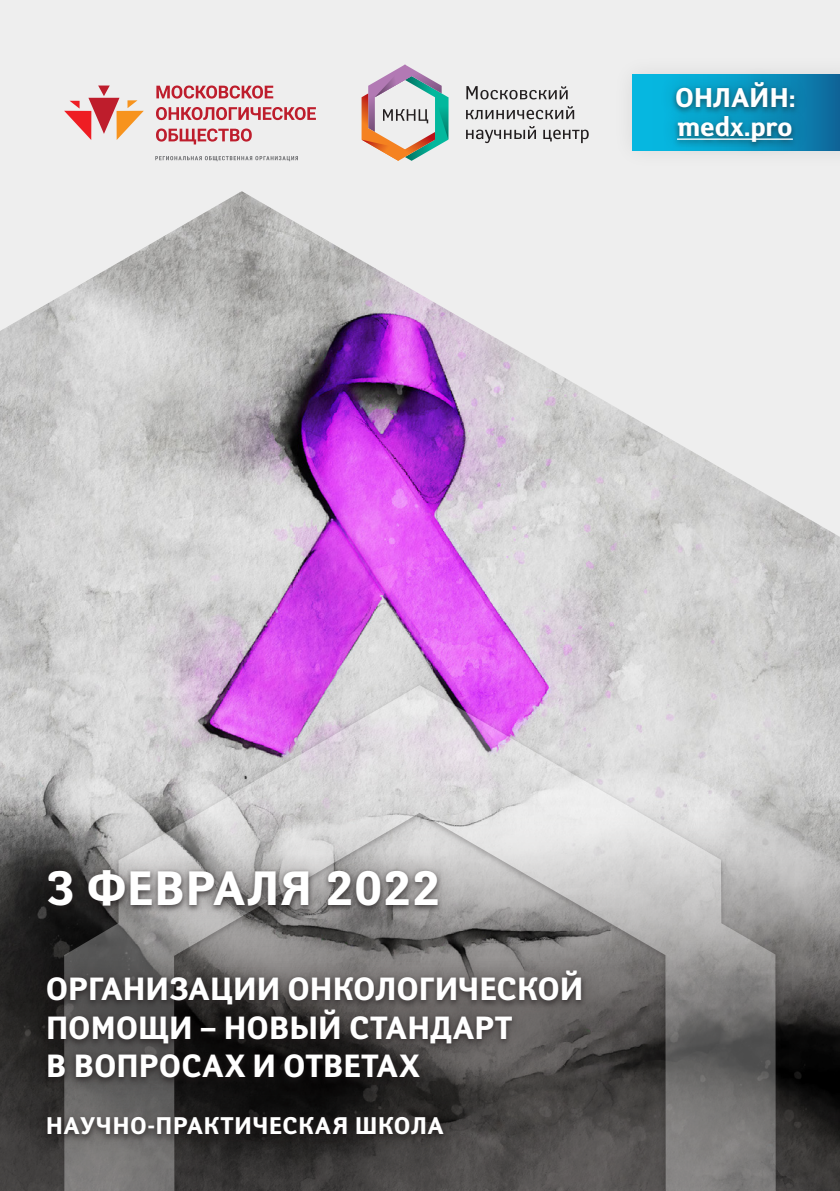
<style>
.page{position:relative;width:840px;height:1191px;background:#fff}
.page>*{position:absolute;margin:0;border:0;box-sizing:border-box;transform-origin:0 0}
.t1{font:700 48px "Yanus C";letter-spacing:-.015em;color:#fff}
.t2{font:700 32px/38.4px "Yanus C";letter-spacing:-.03em;color:#fff}
.t3{font:700 27px "Yanus C";letter-spacing:-.02em;color:#fff}
.t4{font:700 24px "Yanus C";color:#fff}
</style>
<div class="page">
<div style="left:0;top:0;width:839px;height:1191px;background:#eee"></div>
<img style="left:0;top:191px;width:839px;height:590px">
<svg style="left:0;top:781px;width:839px;height:410px"></svg>
<div style="left:44px;top:667px;width:750px;height:524px;background:#000;opacity:.19"></div>
<svg style="left:64px;top:685px;width:711px;height:506px"></svg>
<svg style="left:466px;top:86px;width:101px;height:13px"></svg>
<svg style="left:466px;top:106px;width:108px;height:13px"></svg>
<svg style="left:466px;top:126px;width:69px;height:17px"></svg>
<svg style="left:543px;top:130px;width:45px;height:13px"></svg>
<svg style="left:361px;top:65px;width:87px;height:96px"></svg>
<div style="left:27px;top:850px;width:574px;height:304px;background:#0b0100;opacity:.35"></div>
<svg style="left:632px;top:75px;width:207px;height:76px"></svg>
<div style="left:657px;top:64px;width:154px;height:62px;background:#0b0100;opacity:.27"></div>
<div style="left:660px;top:99px;width:149px;height:60px;background:#0b0100;opacity:.27"></div>
<hr style="left:676px;top:138px;width:116px;height:2px;background:#fff">
<svg style="left:155px;top:156px;width:143px;height:5px"></svg>
<svg style="left:156px;top:85px;width:117px;height:14px"></svg>
<svg style="left:156px;top:107px;width:160px;height:13px"></svg>
<svg style="left:156px;top:128px;width:95px;height:16px"></svg>
<svg style="left:64px;top:85px;width:80px;height:55px"></svg>
<p class="t3" style="left:674px;top:82px;width:122px">ОНЛАЙН:</p>
<p class="t3" style="left:676px;top:112px;width:117px">medx.pro</p>
<p class="t1" style="left:45px;top:861px;width:397px">3 ФЕВРАЛЯ 2022</p>
<p class="t2" style="left:45px;top:971px;width:540px">ОРГАНИЗАЦИИ ОНКОЛОГИЧЕСКОЙ<br>ПОМОЩИ – НОВЫЙ СТАНДАРТ<br>В ВОПРОСАХ И ОТВЕТАХ</p>
<p class="t4" style="left:45px;top:1112px;width:399px">НАУЧНО-ПРАКТИЧЕСКАЯ ШКОЛА</p>
</div>
